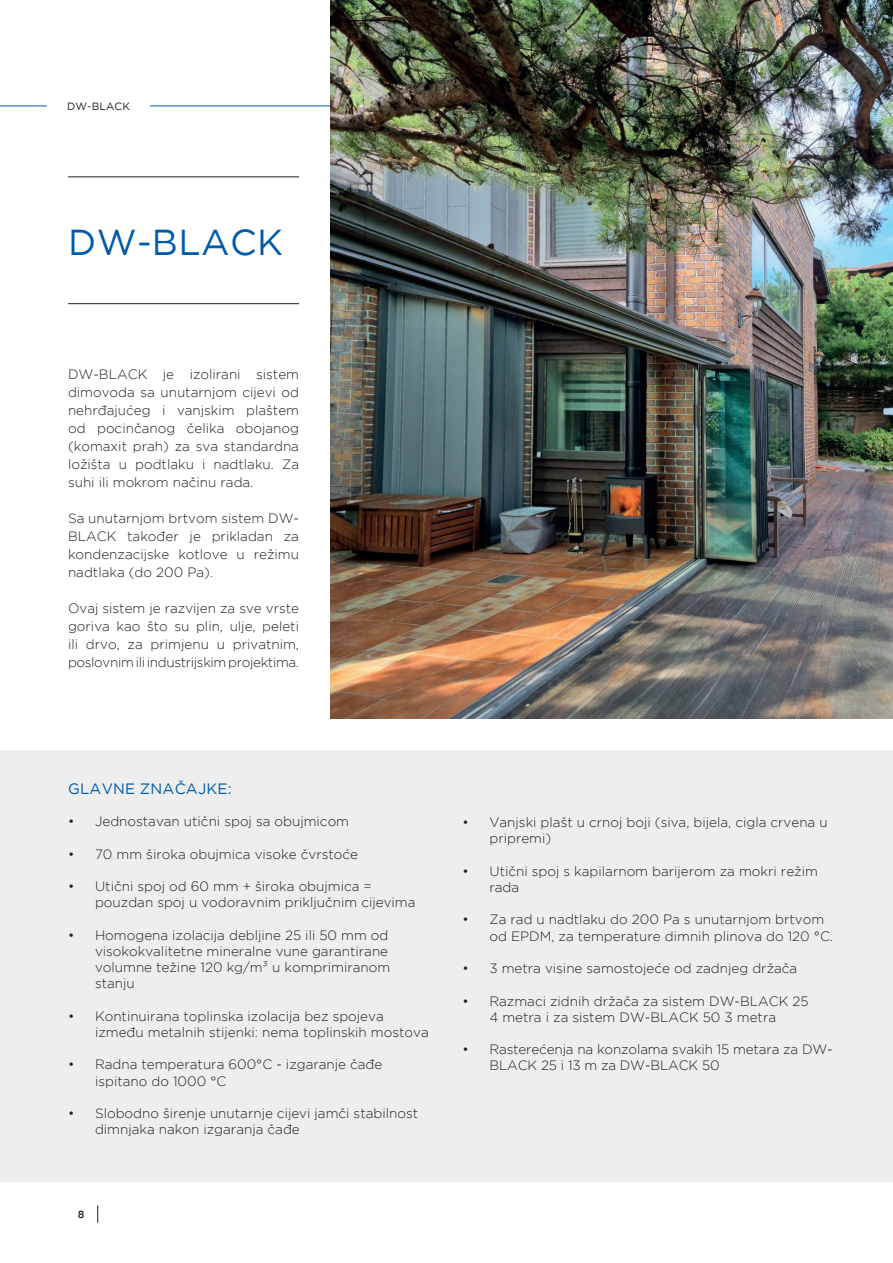
<style>
.page{position:relative;width:893px;height:1263px;background:#fff}
.page>*{position:absolute;margin:0;border:0;box-sizing:border-box;transform-origin:0 0}
.t1{font:36px "Gotham";letter-spacing:.015em;color:#015aaa}
.t2{font:15px "Gotham";letter-spacing:.015em;color:#015aaa}
.t3{font:300 13.5px/18px "Gotham";color:#231f20}
.t4{font:10.5px "Gotham";letter-spacing:.015em;color:#231f20}
.t5{font:500 10.5px "Gotham";color:#231f20}
</style>
<div class="page">
<hr style="left:0;top:106px;width:47px;height:1px;background:#015aaa">
<svg style="left:97px;top:1205px;width:1px;height:18px"></svg>
<hr style="left:150px;top:106px;width:743px;height:1px;background:#015aaa">
<div style="left:0;top:750px;width:893px;height:432px;background:#eeeeef"></div>
<hr style="left:68px;top:176px;width:231px;height:1px;background:#231f20">
<hr style="left:68px;top:303px;width:231px;height:1px;background:#231f20">
<img style="left:331px;top:0;width:562px;height:719px">
<p class="t4" style="left:67px;top:99px;width:64px">DW-BLACK</p>
<h1 class="t1" style="left:68px;top:219px;width:216px">DW-BLACK</h1>
<p class="t3" style="left:68px;top:364px;width:233px;text-align:justify">DW-BLACK je izolirani sistem dimovoda sa unutarnjom cijevi od nehrđajućeg i vanjskim plaštem od pocinčanog čelika obojanog (komaxit prah) za sva standardna ložišta u podtlaku i nadtlaku. Za suhi ili mokrom načinu rada.</p>
<p class="t3" style="left:68px;top:508px;width:233px;text-align:justify">Sa unutarnjom brtvom sistem DW-BLACK također je prikladan za kondenzacijske kotlove u režimu nadtlaka (do 200 Pa).</p>
<p class="t3" style="left:68px;top:598px;width:233px;text-align:justify">Ovaj sistem je razvijen za sve vrste goriva kao što su plin, ulje, peleti ili drvo, za primjenu u privatnim, poslovnim ili industrijskim projektima.</p>
<p class="t2" style="left:68px;top:779px;width:165px">GLAVNE ZNAČAJKE:</p>
<p class="t3" style="left:68px;top:812px;width:283px">• Jednostavan utični spoj sa obujmicom</p>
<p class="t3" style="left:68px;top:845px;width:292px">• 70 mm široka obujmica visoke čvrstoće</p>
<p class="t3" style="left:95px;top:878px;width:322px;line-height:16.2px;text-indent:-27px">• Utični spoj od 60 mm + široka obujmica = pouzdan spoj u vodoravnim priključnim cijevima</p>
<p class="t3" style="left:95px;top:926px;width:297px;line-height:16.2px;text-indent:-27px">• Homogena izolacija debljine 25 ili 50 mm od visokokvalitetne mineralne vune garantirane volumne težine 120 kg/m³ u komprimiranom stanju</p>
<p class="t3" style="left:95px;top:1007px;width:335px;line-height:16.2px;text-indent:-27px">• Kontinuirana toplinska izolacija bez spojeva između metalnih stijenki: nema toplinskih mostova</p>
<p class="t3" style="left:95px;top:1056px;width:289px;line-height:16.2px;text-indent:-27px">• Radna temperatura 600°C - izgaranje čađe ispitano do 1000 °C</p>
<p class="t3" style="left:95px;top:1105px;width:325px;line-height:16.2px;text-indent:-27px">• Slobodno širenje unutarnje cijevi jamči stabilnost dimnjaka nakon izgaranja čađe</p>
<p class="t5" style="left:78px;top:1208px;width:8px">8</p>
<p class="t3" style="left:489px;top:814px;width:340px;line-height:16.2px;text-indent:-27px">• Vanjski plašt u crnoj boji (siva, bijela, cigla crvena u pripremi)</p>
<p class="t3" style="left:489px;top:863px;width:330px;line-height:16.2px;text-indent:-27px">• Utični spoj s kapilarnom barijerom za mokri režim rada</p>
<p class="t3" style="left:489px;top:911px;width:345px;line-height:16.2px;text-indent:-27px">• Za rad u nadtlaku do 200 Pa s unutarnjom brtvom od EPDM, za temperature dimnih plinova do 120 °C.</p>
<p class="t3" style="left:462px;top:959px;width:336px">• 3 metra visine samostojeće od zadnjeg držača</p>
<p class="t3" style="left:462px;top:992px;width:348px;line-height:16.2px;text-align:center">• Razmaci zidnih držača za sistem DW-BLACK 25<br>4 metra i za sistem DW-BLACK 50 3 metra</p>
<p class="t3" style="left:489px;top:1041px;width:345px;line-height:16.2px;text-indent:-27px">• Rasterećenja na konzolama svakih 15 metara za DW-<br>BLACK 25 i 13 m za DW-BLACK 50</p>
</div>
